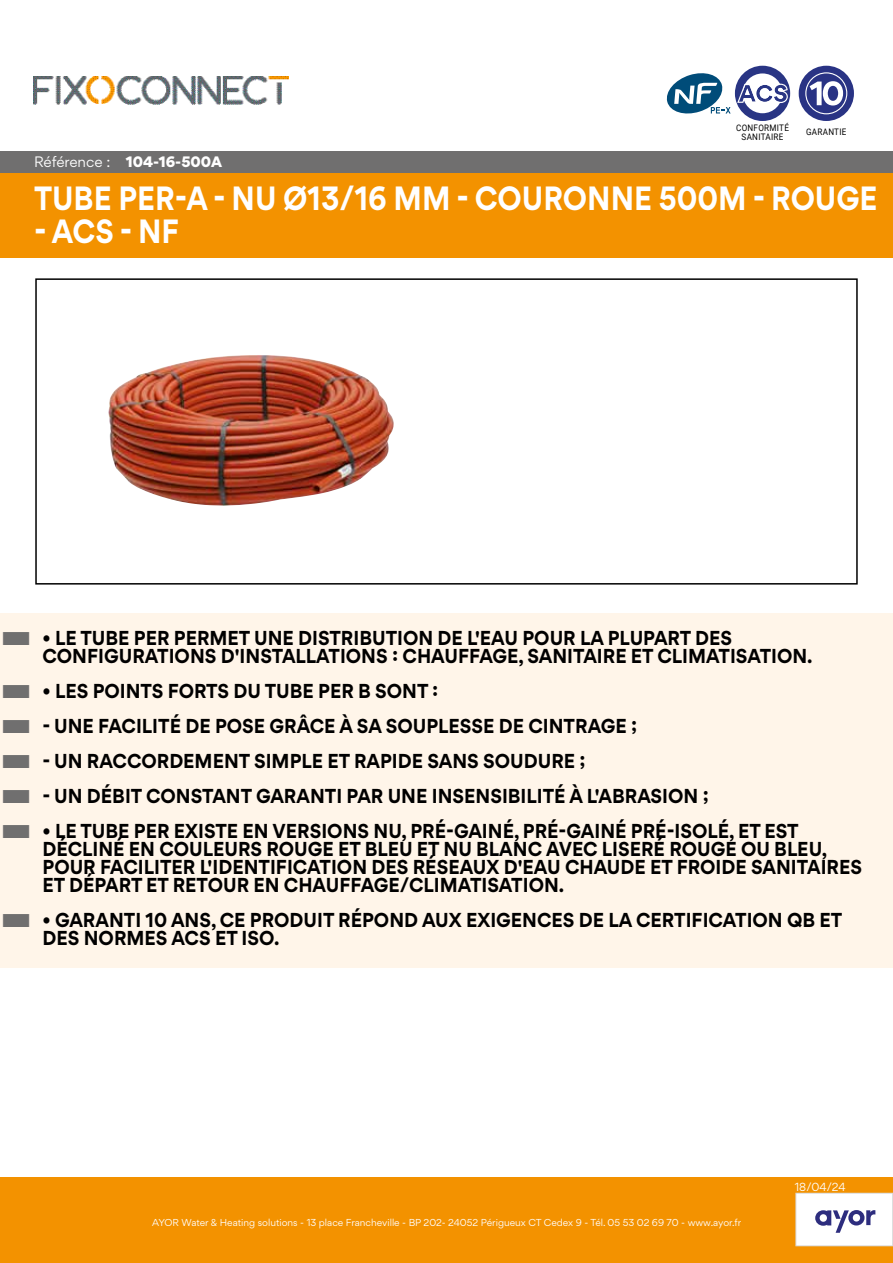
<style>
.page{position:relative;width:893px;height:1263px;background:#fff}
.page>*{position:absolute;margin:0;border:0;box-sizing:border-box;transform-origin:0 0}
.t1{font:700 30px "Gordita";color:#fff;scale:.9 1}
.t2{font:700 18px/18px "Gordita";color:#000;scale:.95 1}
.t3{font:900 13.5px "Gordita";color:#fff}
.t4{font:10.5px "Gordita";color:#fff}
.t5{font:9px "Gordita";color:#fff}
.t6{font:9px/9px "Roboto";letter-spacing:.035em;color:#000;text-align:center;scale:.9 1}
.s1{font-weight:400}
</style>
<div class="page">
<div style="left:0;top:1178px;width:893px;height:85px;background:#f39200"></div>
<div style="left:796px;top:1193px;width:97px;height:53px;background:#fff"></div>
<div style="left:795px;top:1193px;width:98px;height:53px;border:1px solid #dadada"></div>
<img style="left:108px;top:355px;width:286px;height:151px">
<div style="left:0;top:172px;width:893px;height:85px;background:#f39200"></div>
<svg style="left:667px;top:73px;width:64px;height:40px"></svg>
<div style="left:735px;top:66px;width:55px;height:55px;background:#293584;border-radius:50%"></div>
<div style="left:743px;top:73px;width:39px;height:40px;background:#fff;border-radius:50%"></div>
<svg style="left:737px;top:84px;width:51px;height:19px"></svg>
<div style="left:799px;top:66px;width:55px;height:55px;background:#293384;border-radius:50%"></div>
<svg style="left:805px;top:72px;width:42px;height:42px"></svg>
<div style="left:35px;top:278px;width:823px;height:307px;border:2px solid #000"></div>
<div style="left:0;top:614px;width:893px;height:71px;background:#fff5e9"></div>
<div style="left:0;top:667px;width:893px;height:53px;background:#fff5e9"></div>
<div style="left:0;top:702px;width:893px;height:53px;background:#fff5e9"></div>
<div style="left:0;top:737px;width:893px;height:53px;background:#fff5e9"></div>
<div style="left:0;top:772px;width:893px;height:53px;background:#fff5e9"></div>
<div style="left:0;top:807px;width:893px;height:107px;background:#fff5e9"></div>
<div style="left:0;top:896px;width:893px;height:71px;background:#fff5e9"></div>
<svg style="left:815px;top:1210px;width:60px;height:23px"></svg>
<img style="left:33px;top:77px;width:255px;height:28px">
<div style="left:0;top:151px;width:893px;height:21px;background:#706f6f"></div>
<p class="t3" style="left:34px;top:151px;width:189px"><span class="s1">Référence :</span> 104-16-500A</p>
<p class="t6" style="left:736px;top:122px;width:60px">CONFORMITÉ<br>SANITAIRE</p>
<p class="t6" style="left:806px;top:127px;width:46px">GARANTIE</p>
<h1 class="t1" style="left:34px;top:175px;width:939px">TUBE PER-A - NU Ø13/16 MM - COURONNE 500M - ROUGE</h1>
<h1 class="t1" style="left:34px;top:208px;width:163px">- ACS - NF</h1>
<p class="t2" style="left:43px;top:629px;width:812px">• LE TUBE PER PERMET UNE DISTRIBUTION DE L'EAU POUR LA PLUPART DES<br>CONFIGURATIONS D'INSTALLATIONS : CHAUFFAGE, SANITAIRE ET CLIMATISATION.</p>
<p class="t2" style="left:43px;top:682px;width:418px">• LES POINTS FORTS DU TUBE PER B SONT :</p>
<p class="t2" style="left:43px;top:717px;width:627px">- UNE FACILITÉ DE POSE GRÂCE À SA SOUPLESSE DE CINTRAGE ;</p>
<p class="t2" style="left:43px;top:752px;width:573px">- UN RACCORDEMENT SIMPLE ET RAPIDE SANS SOUDURE ;</p>
<p class="t2" style="left:43px;top:787px;width:703px">- UN DÉBIT CONSTANT GARANTI PAR UNE INSENSIBILITÉ À L'ABRASION ;</p>
<p class="t2" style="left:43px;top:822px;width:864px">• LE TUBE PER EXISTE EN VERSIONS NU, PRÉ-GAINÉ, PRÉ-GAINÉ PRÉ-ISOLÉ, ET EST DÉCLINÉ EN COULEURS ROUGE ET BLEU ET NU BLANC AVEC LISERÉ ROUGE OU BLEU, POUR FACILITER L'IDENTIFICATION DES RÉSEAUX D'EAU CHAUDE ET FROIDE SANITAIRES ET DÉPART ET RETOUR EN CHAUFFAGE/CLIMATISATION.</p>
<p class="t2" style="left:43px;top:911px;width:843px">• GARANTI 10 ANS, CE PRODUIT RÉPOND AUX EXIGENCES DE LA CERTIFICATION QB ET<br>DES NORMES ACS ET ISO.</p>
<p class="t5" style="left:152px;top:1216px;width:590px">AYOR Water &amp; Heating solutions - 13 place Francheville - BP 202- 24052 Périgueux CT Cedex 9 - Tél. 05 53 02 69 70 - www.ayor.fr</p>
<p class="t4" style="left:795px;top:1179px;width:52px">18/04/24</p>
</div>
